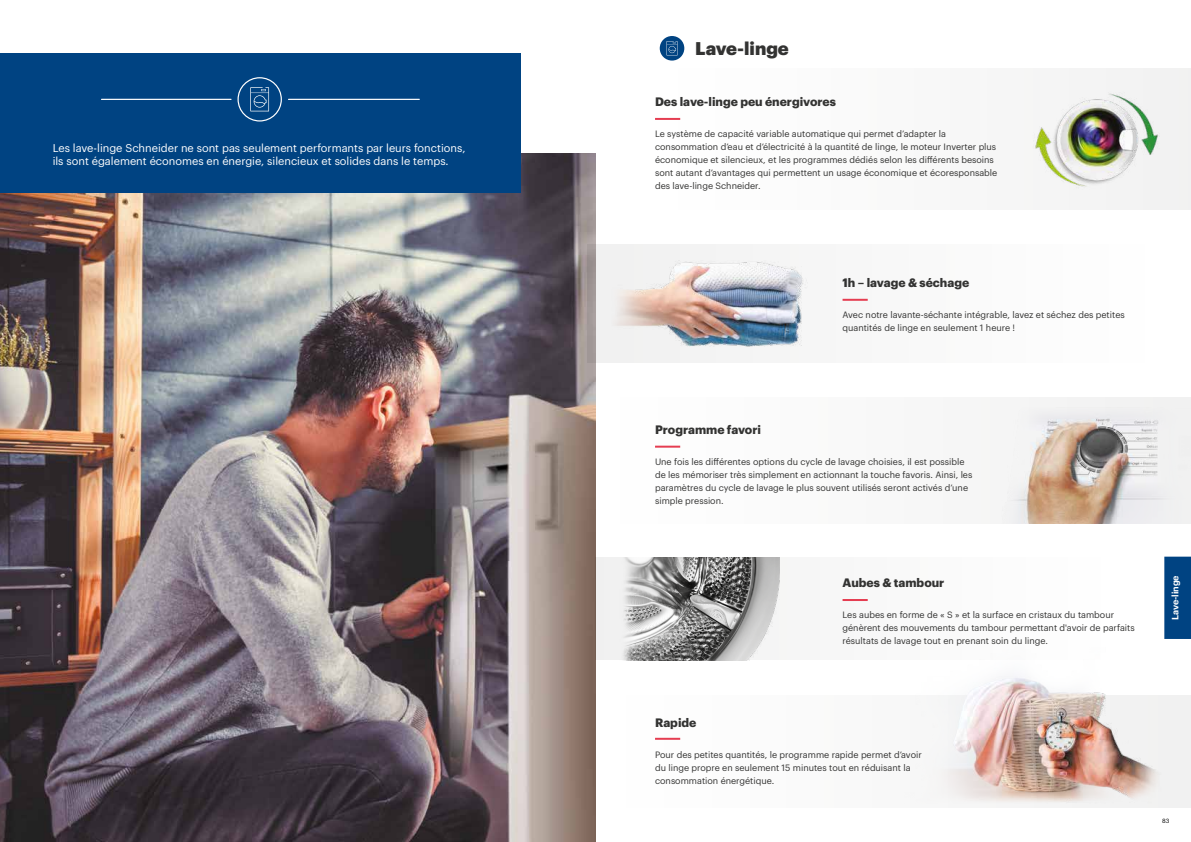
<style>
.page{position:relative;width:1191px;height:842px;background:#fff}
.page>*{position:absolute;margin:0;border:0;box-sizing:border-box;transform-origin:0 0}
.t1{font:900 18px "Graphik";color:#333332}
.t2{font:700 12px "Graphik";color:#333332}
.t3{font:11px/13.2px "Graphik";color:#fff}
.t4{font:9px/13px "Graphik";color:#333332}
.t5{font:600 9px "Graphik";color:#fff}
.t6{font:6px "Graphik";color:#000}
</style>
<div class="page">
<img style="left:0;top:153px;width:595px;height:689px">
<div style="left:0;top:53px;width:521px;height:140px;background:#004382"></div>
<svg style="left:101px;top:77px;width:319px;height:45px"></svg>
<svg style="left:660px;top:36px;width:24px;height:25px"></svg>
<svg style="left:666px;top:41px;width:11px;height:14px"></svg>
<div style="left:595px;top:397px;width:596px;height:126px;background:#fafafa"></div>
<img style="left:1010px;top:407px;width:181px;height:116px">
<div style="left:587px;top:244px;width:585px;height:119px;background:#fafafa"></div>
<img style="left:595px;top:244px;width:213px;height:119px">
<div style="left:650px;top:69px;width:541px;height:141px;background:#fafaf9"></div>
<img style="left:1033px;top:92px;width:127px;height:97px">
<div style="left:595px;top:558px;width:530px;height:102px;background:#fafafa"></div>
<img style="left:621px;top:558px;width:158px;height:102px">
<img style="left:933px;top:676px;width:258px;height:131px">
<hr style="left:655px;top:118px;width:25px;height:2px;background:#e53d51">
<hr style="left:842px;top:299px;width:25px;height:2px;background:#e53d51">
<hr style="left:842px;top:599px;width:25px;height:2px;background:#e53d51">
<hr style="left:655px;top:738px;width:25px;height:2px;background:#e53d51">
<hr style="left:655px;top:446px;width:25px;height:2px;background:#e53d51">
<div style="left:1164px;top:557px;width:27px;height:82px;background:#004382"></div>
<p class="t3" style="left:53px;top:140px;width:414px">Les lave-linge Schneider ne sont pas seulement performants par leurs fonctions, ils sont également économes en énergie, silencieux et solides dans le temps.</p>
<h1 class="t1" style="left:695px;top:35px;width:95px">Lave-linge</h1>
<h2 class="t2" style="left:655px;top:93px;width:182px">Des lave-linge peu énergivores</h2>
<p class="t4" style="left:655px;top:127px;width:344px">Le système de capacité variable automatique qui permet d’adapter la consommation d’eau et d’électricité à la quantité de linge, le moteur Inverter plus économique et silencieux, et les programmes dédiés selon les différents besoins sont autant d’avantages qui permettent un usage économique et écoresponsable des lave-linge Schneider.</p>
<h2 class="t2" style="left:842px;top:274px;width:128px">1h – lavage &amp; séchage</h2>
<p class="t4" style="left:842px;top:308px;width:284px">Avec notre lavante-séchante intégrable, lavez et séchez des petites quantités de linge en seulement 1 heure !</p>
<h2 class="t2" style="left:655px;top:421px;width:108px">Programme favori</h2>
<p class="t4" style="left:655px;top:455px;width:319px">Une fois les différentes options du cycle de lavage choisies, il est possible de les mémoriser très simplement en actionnant la touche favoris. Ainsi, les paramètres du cycle de lavage le plus souvent utilisés seront activés d’une simple pression.</p>
<h2 class="t2" style="left:842px;top:573px;width:103px">Aubes &amp; tambour</h2>
<p class="t4" style="left:842px;top:608px;width:294px">Les aubes en forme de « S » et la surface en cristaux du tambour génèrent des mouvements du tambour permettant d'avoir de parfaits résultats de lavage tout en prenant soin du linge.</p>
<p class="t5" style="left:1168px;top:620px;width:47px;rotate:-90deg">Lave-linge</p>
<h2 class="t2" style="left:655px;top:713px;width:43px">Rapide</h2>
<p class="t4" style="left:655px;top:747px;width:268px">Pour des petites quantités, le programme rapide permet d’avoir du linge propre en seulement 15 minutes tout en réduisant la consommation énergétique.</p>
<p class="t6" style="left:1162px;top:816px;width:9px">83</p>
</div>
